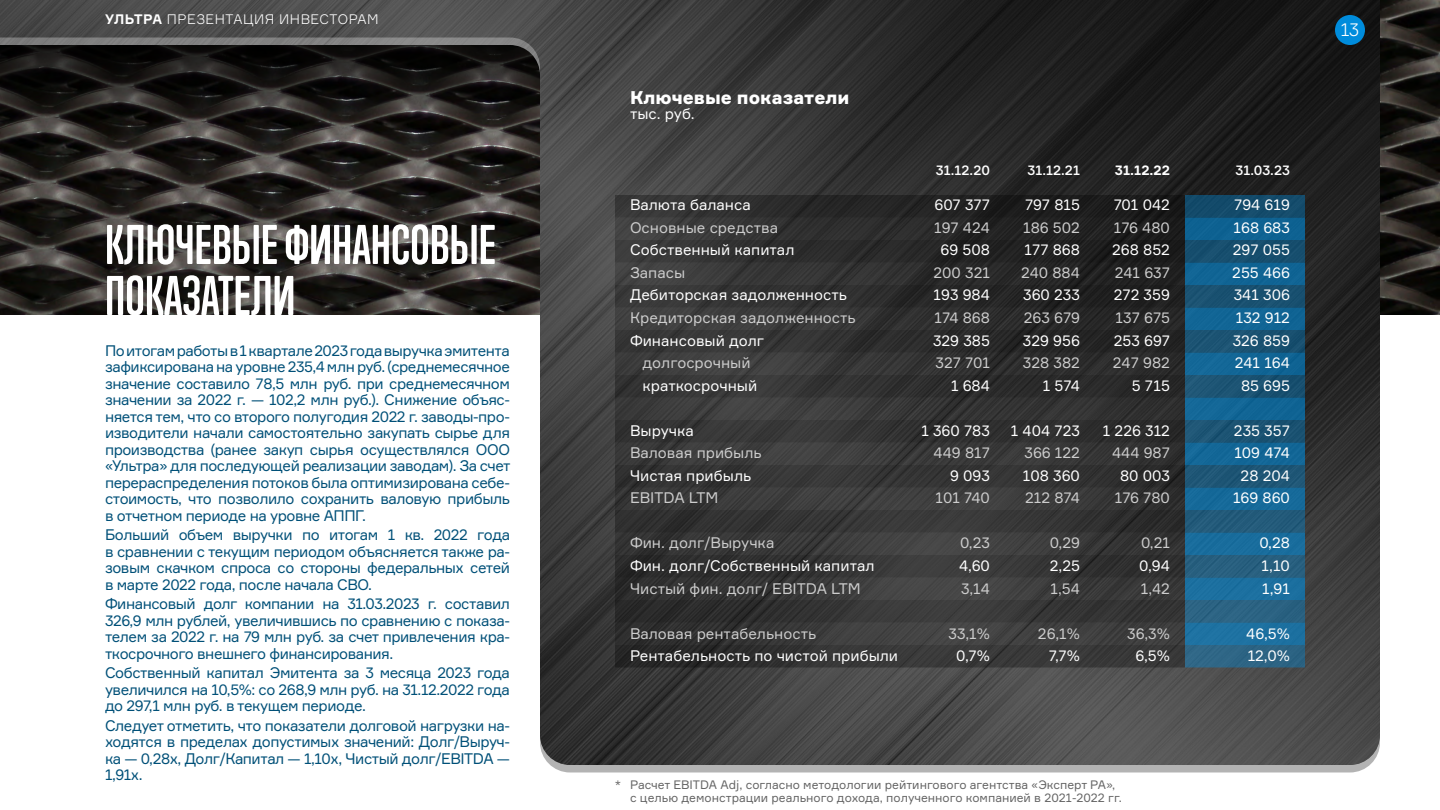
<style>
.page{position:relative;width:1440px;height:810px;background:#fff}
.page>*{position:absolute;margin:0;border:0;box-sizing:border-box;transform-origin:0 0}
.t1{font:700 51px/51px "Trump Soft Pro";color:#fff}
.t2{font:900 18px "Formular";color:#fff}
.t3{font:300 18px "Formular";color:#fff}
.t4{font:15px/16.5px "Formular";letter-spacing:-.03em;color:#005078;text-align:justify}
.t5{font:15px/22.6px "Formular";color:#fff;text-align:right}
.t6{font:300 13.5px "Formular";letter-spacing:.04em;color:#fff}
.t7{font:500 13.5px "Formular";color:#fff}
.t8{font:700 13.5px "Formular";color:#fff}
.t9{font:12px/12.8px "Formular";color:#646464}
.s1{font-weight:700}
</style>
<div class="page">
<img style="left:1380px;top:0;width:60px;height:315px">
<img style="left:0;top:0;width:1380px;height:735px">
<svg style="left:0;top:38px;width:540px;height:37px;background:#272626"></svg>
<div style="left:1335px;top:15px;width:30px;height:30px;background:#008cdc;border-radius:50%"></div>
<svg style="left:540px;top:735px;width:840px;height:38px;background:#626262"></svg>
<svg style="left:1185px;top:195px;width:120px;height:473px;background:#195e86"></svg>
<svg style="left:615px;top:195px;width:570px;height:473px;background:#2c2c2c"></svg>
<svg style="left:615px;top:218px;width:570px;height:427px;background:#333"></svg>
<p class="t6" style="left:105px;top:11px;width:275px"><span class="s1">УЛЬТРА</span> ПРЕЗЕНТАЦИЯ ИНВЕСТОРАМ</p>
<h1 class="t1" style="left:105px;top:219px;width:393px">КЛЮЧЕВЫЕ ФИНАНСОВЫЕ<br>ПОКАЗАТЕЛИ</h1>
<p class="t4" style="left:105px;top:342px;width:407px">По итогам работы в 1 квартале 2023 года выручка эмитента зафиксирована на уровне 235,4 млн руб. (среднемесячное значение составило 78,5 млн руб. при среднемесячном значении за 2022 г. — 102,2 млн руб.). Снижение объяс&shy;няется тем, что со второго полугодия 2022 г. заводы-про&shy;изводители начали самостоятельно закупать сырье для производства (ранее закуп сырья осуществлялся ООО «Ультра» для последующей реализации заводам). За счет перераспределения потоков была оптимизирована себе&shy;стоимость, что позволило сохранить валовую прибыль в отчетном периоде на уровне АППГ.</p>
<p class="t4" style="left:105px;top:526px;width:407px">Больший объем выручки по итогам 1 кв. 2022 года в сравнении с текущим периодом объясняется также ра&shy;зовым скачком спроса со стороны федеральных сетей в марте 2022 года, после начала СВО.</p>
<p class="t4" style="left:105px;top:595px;width:406px">Финансовый долг компании на 31.03.2023 г. составил 326,9 млн рублей, увеличившись по сравнению с показа&shy;телем за 2022 г. на 79 млн руб. за счет привлечения кра&shy;ткосрочного внешнего финансирования.</p>
<p class="t4" style="left:105px;top:664px;width:407px">Собственный капитал Эмитента за 3 месяца 2023 года увеличился на 10,5%: со 268,9 млн руб. на 31.12.2022 года до 297,1 млн руб. в текущем периоде.</p>
<p class="t4" style="left:105px;top:717px;width:407px">Следует отметить, что показатели долговой нагрузки на&shy;ходятся в пределах допустимых значений: Долг/Выруч&shy;ка — 0,28х, Долг/Капитал — 1,10х, Чистый долг/EBITDA — 1,91х.</p>
<p class="t2" style="left:630px;top:86px;width:221px">Ключевые показатели</p>
<p class="t5" style="left:630px;top:102px;width:66px">тыс. руб.</p>
<p class="t5" style="left:630px;top:193px;width:122px">Валюта баланса</p>
<p class="t5" style="left:630px;top:216px;width:150px">Основные средства</p>
<p class="t5" style="left:630px;top:238px;width:166px">Собственный капитал</p>
<p class="t5" style="left:630px;top:261px;width:57px">Запасы</p>
<p class="t5" style="left:630px;top:284px;width:219px">Дебиторская задолженность</p>
<p class="t5" style="left:630px;top:306px;width:227px">Кредиторская задолженность</p>
<p class="t5" style="left:630px;top:329px;width:136px">Финансовый долг</p>
<p class="t5" style="left:643px;top:351px;width:110px">долгосрочный</p>
<p class="t5" style="left:643px;top:374px;width:116px">краткосрочный</p>
<p class="t5" style="left:630px;top:419px;width:133px;text-align:left">Выручка<br>Валовая прибыль<br>Чистая прибыль<br>EBITDA LTM</p>
<p class="t5" style="left:630px;top:532px;width:246px;text-align:left">Фин. долг/Выручка<br>Фин. долг/Собственный капитал<br>Чистый фин. долг/ EBITDA LTM</p>
<p class="t5" style="left:630px;top:622px;width:270px;text-align:left">Валовая рентабельность<br>Рентабельность по чистой прибыли</p>
<p class="t7" style="left:936px;top:161px;width:56px">31.12.20</p>
<p class="t7" style="left:1236px;top:161px;width:56px">31.03.23</p>
<p class="t7" style="left:1028px;top:161px;width:54px">31.12.21</p>
<p class="t8" style="left:1115px;top:161px;width:57px">31.12.22</p>
<p class="t5" style="left:933px;top:193px;width:58px">607 377<br>197 424<br>69 508<br>200 321<br>193 984<br>174 868<br>329 385<br>327 701<br>1 684</p>
<p class="t5" style="left:921px;top:419px;width:70px">1 360 783<br>449 817<br>9 093<br>101 740</p>
<p class="t5" style="left:959px;top:532px;width:32px;text-align:justify">0,23<br>4,60<br>3,14</p>
<p class="t5" style="left:949px;top:622px;width:43px;text-align:center">33,1%<br>0,7%</p>
<p class="t5" style="left:1021px;top:193px;width:60px">797 815<br>186 502<br>177 868<br>240 884<br>360 233<br>263 679<br>329 956<br>328 382<br>1 574</p>
<p class="t5" style="left:1023px;top:419px;width:59px;text-align:justify;text-indent:-12px">1 404 723<br>366 122<br>108 360<br>212 874</p>
<p class="t5" style="left:1050px;top:532px;width:32px;text-align:justify">0,29<br>2,25<br>1,54</p>
<p class="t5" style="left:1038px;top:622px;width:44px">26,1%<br>7,7%</p>
<p class="t5" style="left:1112px;top:193px;width:59px">701 042<br>176 480<br>268 852<br>241 637<br>272 359<br>137 675<br>253 697<br>247 982<br>5 715</p>
<p class="t5" style="left:1103px;top:419px;width:69px">1 226 312<br>444 987<br>80 003<br>176 780</p>
<p class="t5" style="left:1139px;top:532px;width:32px;text-align:justify">0,21<br>0,94<br>1,42</p>
<p class="t5" style="left:1127px;top:622px;width:44px;text-align:center">36,3%<br>6,5%</p>
<p class="t5" style="left:1232px;top:193px;width:59px;text-align:center">794 619<br>168 683<br>297 055<br>255 466<br>341 306<br>132 912<br>326 859<br>241 164<br>85 695</p>
<p class="t5" style="left:1233px;top:419px;width:58px;text-align:center">235 357<br>109 474<br>28 204<br>169 860</p>
<p class="t5" style="left:1259px;top:532px;width:32px;text-align:justify">0,28<br>1,10<br>1,91</p>
<p class="t5" style="left:1246px;top:622px;width:45px;text-align:left">46,5%<br>12,0%</p>
<p class="t9" style="left:630px;top:778px;width:493px;text-indent:-15px">* Расчет EBITDA Adj, согласно методологии рейтингового агентства «Эксперт РА», с целью демонстрации реального дохода, полученного компанией в 2021-2022 гг.</p>
<p class="t3" style="left:1341px;top:19px;width:20px">13</p>
</div>
